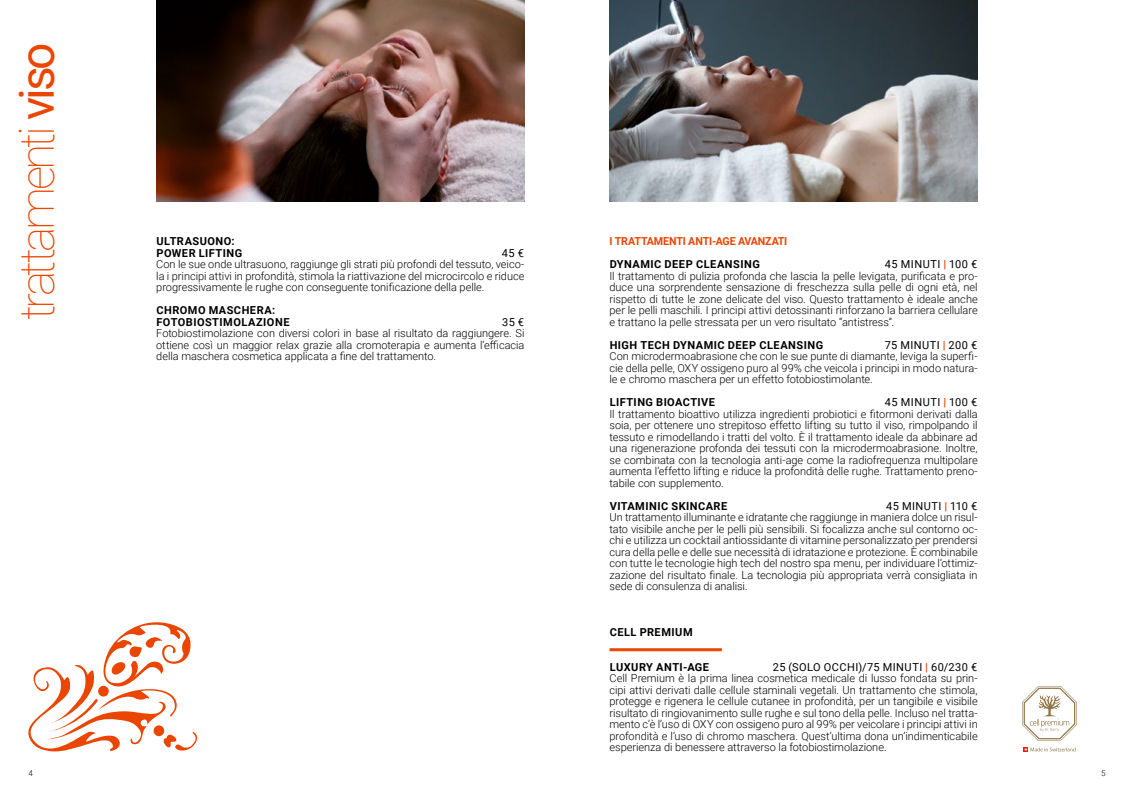
<style>
.page{position:relative;width:1134px;height:794px;background:#fff}
.page>*{position:absolute;margin:0;border:0;box-sizing:border-box;transform-origin:0 0}
.t1{font:100 48px "Roboto";letter-spacing:-.08em;color:#eb4502}
.t2{font:300 11px/11.5px "Roboto";letter-spacing:-.005em;color:#000;text-align:justify}
.t3{font:700 11px/11.5px "Roboto";letter-spacing:.045em;color:#000}
.t4{font:700 11px "Roboto";letter-spacing:-.015em;color:#eb4502}
.t5{font:11px "Roboto";color:#000}
.t6{font:300 8px "Roboto";color:#000}
.s1{font-weight:400}
.s2{font-weight:900;color:#eb4502}
</style>
<div class="page">
<hr style="left:609px;top:648px;width:113px;height:3px;background:#eb4502">
<img style="left:156px;top:0;width:368px;height:201px">
<img style="left:609px;top:0;width:369px;height:201px">
<svg style="left:28px;top:622px;width:170px;height:130px"></svg>
<svg style="left:1022px;top:686px;width:55px;height:55px"></svg>
<svg style="left:1024px;top:747px;width:51px;height:4px"></svg>
<h1 class="t1" style="left:3px;top:320px;width:279px;rotate:-90deg">trattamenti <span class="s1">viso</span></h1>
<p class="t3" style="left:156px;top:235px;width:87px">ULTRASUONO:<br>POWER LIFTING</p>
<p class="t5" style="left:502px;top:245px;width:24px">45 €</p>
<p class="t2" style="left:156px;top:258px;width:370px">Con le sue onde ultrasuono, raggiunge gli strati più profondi del tessuto, veico&shy;la i principi attivi in profondità, stimola la riattivazione del microcircolo e riduce progressivamente le rughe con conseguente tonificazione della pelle.</p>
<p class="t3" style="left:156px;top:304px;width:135px">CHROMO MASCHERA:<br>FOTOBIOSTIMOLAZIONE</p>
<p class="t5" style="left:502px;top:314px;width:23px">35 €</p>
<p class="t2" style="left:156px;top:327px;width:370px">Fotobiostimolazione con diversi colori in base al risultato da raggiungere. Si ottiene così un maggior relax grazie alla cromoterapia e aumenta l’efficacia della maschera cosmetica applicata a fine del trattamento.</p>
<p class="t4" style="left:609px;top:233px;width:179px">I TRATTAMENTI ANTI-AGE AVANZATI</p>
<p class="t3" style="left:610px;top:258px;width:152px">DYNAMIC DEEP CLEANSING</p>
<p class="t2" style="left:609px;top:258px;width:370px;text-indent:275px"><span class="s1">45 MINUTI</span> <span class="s2">|</span> <span class="s1">100 € </span>Il trattamento di pulizia profonda che lascia la pelle levigata, purificata e pro&shy;duce una sorprendente sensazione di freschezza sulla pelle di ogni età, nel rispetto di tutte le zone delicate del viso. Questo trattamento è ideale anche per le pelli maschili. I principi attivi detossinanti rinforzano la barriera cellulare e trattano la pelle stressata per un vero risultato “antistress”.</p>
<p class="t3" style="left:610px;top:338px;width:215px">HIGH TECH DYNAMIC DEEP CLEANSING</p>
<p class="t2" style="left:609px;top:338px;width:370px;text-indent:275px"><span class="s1">75 MINUTI</span> <span class="s2">|</span> <span class="s1">200 € </span>Con microdermoabrasione che con le sue punte di diamante, leviga la superfi&shy;cie della pelle, OXY ossigeno puro al 99% che veicola i principi in modo natura&shy;le e chromo maschera per un effetto fotobiostimolante.</p>
<p class="t3" style="left:610px;top:396px;width:107px">LIFTING BIOACTIVE</p>
<p class="t2" style="left:609px;top:396px;width:370px;text-indent:275px"><span class="s1">45 MINUTI</span> <span class="s2">|</span> <span class="s1">100 € </span>Il trattamento bioattivo utilizza ingredienti probiotici e fitormoni derivati dalla soia, per ottenere uno strepitoso effetto lifting su tutto il viso, rimpolpando il tessuto e rimodellando i tratti del volto. È il trattamento ideale da abbinare ad una rigenerazione profonda dei tessuti con la microdermoabrasione. Inoltre, se combinata con la tecnologia anti-age come la radiofrequenza multipolare aumenta l’effetto lifting e riduce la profondità delle rughe. Trattamento preno&shy;tabile con supplemento.</p>
<p class="t3" style="left:610px;top:499px;width:119px">VITAMINIC SKINCARE</p>
<p class="t2" style="left:609px;top:499px;width:370px;text-indent:276px"><span class="s1">45 MINUTI</span> <span class="s2">|</span> <span class="s1">110 € </span>Un trattamento illuminante e idratante che raggiunge in maniera dolce un risul&shy;tato visibile anche per le pelli più sensibili. Si focalizza anche sul contorno oc&shy;chi e utilizza un cocktail antiossidante di vitamine personalizzato per prendersi cura della pelle e delle sue necessità di idratazione e protezione. È combinabile con tutte le tecnologie high tech del nostro spa menu, per individuare l’ottimiz&shy;zazione del risultato finale. La tecnologia più appropriata verrà consigliata in sede di consulenza di analisi.</p>
<p class="t3" style="left:610px;top:626px;width:85px">CELL PREMIUM</p>
<p class="t3" style="left:610px;top:660px;width:101px">LUXURY ANTI-AGE</p>
<p class="t2" style="left:609px;top:660px;width:370px;text-indent:163px"><span class="s1">25 (SOLO OCCHI)/75 MINUTI</span> <span class="s2">|</span> <span class="s1">60/230 € </span>Cell Premium è la prima linea cosmetica medicale di lusso fondata su prin&shy;cipi attivi derivati dalle cellule staminali vegetali. Un trattamento che stimola, protegge e rigenera le cellule cutanee in profondità, per un tangibile e visibile risultato di ringiovanimento sulle rughe e sul tono della pelle. Incluso nel tratta&shy;mento c’è l’uso di OXY con ossigeno puro al 99% per veicolare i principi attivi in profondità e l’uso di chromo maschera. Quest’ultima dona un’indimenticabile esperienza di benessere attraverso la fotobiostimolazione.</p>
<p class="t6" style="left:28px;top:767px;width:6px">4</p>
<p class="t6" style="left:1101px;top:767px;width:6px">5</p>
</div>
